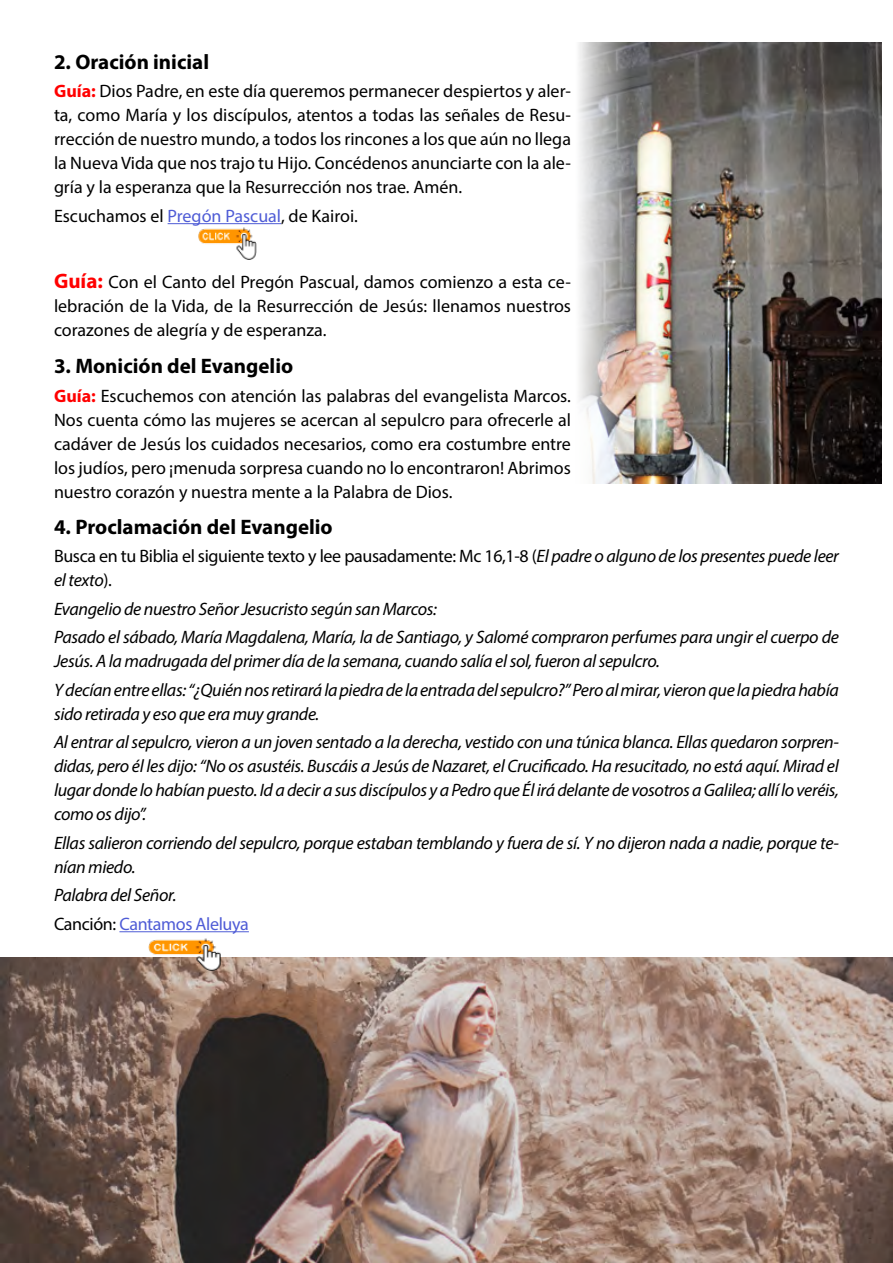
<style>
.page{position:relative;width:893px;height:1263px;background:#fff}
.page>*{position:absolute;margin:0;border:0;box-sizing:border-box;transform-origin:0 0}
.t1{font:700 21px "Myriad Pro";color:#000}
.t2{font:italic 18px/28.5px "Myriad Pro";letter-spacing:-.02em;color:#000}
.t3{font:18px/24px "Myriad Pro";color:#000;text-align:justify}
.t4{font:18px/24px "Myriad Pro";letter-spacing:-.02em;color:#000}
.s1{font-weight:700;color:#f00}
.s2{color:#4f5cd6}
.s3{font-weight:700;font-size:21px;color:#f00}
.s4{font-style:italic}
.s5{font-style:normal}
.s6{font-style:normal;color:#4f5cd6}
</style>
<div class="page">
<hr style="left:168px;top:223px;width:113px;height:1px;background:#4f5cd6">
<hr style="left:119px;top:931px;width:130px;height:1px;background:#4f5cd6">
<img style="left:0;top:957px;width:893px;height:306px">
<img style="left:578px;top:42px;width:303px;height:441px">
<img style="left:148px;top:938px;width:74px;height:33px">
<img style="left:198px;top:227px;width:59px;height:33px">
<p class="t1" style="left:54px;top:48px;width:157px">2. Oración inicial</p>
<p class="t3" style="left:54px;top:79px;width:518px"><span class="s1">Guía:</span> Dios Padre, en este día queremos permanecer despiertos y aler&shy;ta, como María y los discípulos, atentos a todas las señales de Resu&shy;rrección de nuestro mundo, a todos los rincones a los que aún no llega la Nueva Vida que nos trajo tu Hijo. Concédenos anunciarte con la ale&shy;gría y la esperanza que la Resurrección nos trae. Amén.</p>
<p class="t3" style="left:54px;top:203px;width:306px">Escuchamos el <span class="s2">Pregón Pascual</span>, de Kairoi.</p>
<p class="t3" style="left:54px;top:270px;width:519px"><span class="s3">Guía:</span> Con el Canto del Pregón Pascual, damos comienzo a esta ce&shy;lebración de la Vida, de la Resurrección de Jesús: llenamos nuestros corazones de alegría y de esperanza.</p>
<p class="t1" style="left:54px;top:353px;width:241px">3. Monición del Evangelio</p>
<p class="t3" style="left:54px;top:384px;width:518px"><span class="s1">Guía:</span> Escuchemos con atención las palabras del evangelista Marcos.<br>Nos cuenta cómo las mujeres se acercan al sepulcro para ofrecerle al cadáver de Jesús los cuidados necesarios, como era costumbre entre los judíos, pero ¡menuda sorpresa cuando no lo encontraron! Abrimos nuestro corazón y nuestra mente a la Palabra de Dios.</p>
<p class="t1" style="left:54px;top:513px;width:280px">4. Proclamación del Evangelio</p>
<p class="t4" style="left:54px;top:544px;width:786px">Busca en tu Biblia el siguiente texto y lee pausadamente: Mc 16,1-8 (<span class="s4">El padre o alguno de los presentes puede leer el texto</span>).</p>
<p class="t2" style="left:54px;top:594px;width:786px">Evangelio de nuestro Señor Jesucristo según san Marcos:<br>Pasado el sábado, María Magdalena, María, la de Santiago, y Salomé compraron perfumes para ungir el cuerpo de</p>
<p class="t2" style="left:54px;top:647px;width:786px">Jesús. A la madrugada del primer día de la semana, cuando salía el sol, fueron al sepulcro.<br>Y decían entre ellas: “¿Quién nos retirará la piedra de la entrada del sepulcro?” Pero al mirar, vieron que la piedra había</p>
<p class="t2" style="left:54px;top:699px;width:786px">sido retirada y eso que era muy grande.<br>Al entrar al sepulcro, vieron a un joven sentado a la derecha, vestido con una túnica blanca. Ellas quedaron sorpren-</p>
<p class="t2" style="left:54px;top:754px;width:786px;line-height:24px;text-align:justify">didas, pero él les dijo: “No os asustéis. Buscáis a Jesús de Nazaret, el Crucificado. Ha resucitado, no está aquí. Mirad el lugar donde lo habían puesto. Id a decir a sus discípulos y a Pedro que Él irá delante de vosotros a Galilea; allí lo veréis, como os dijo”.</p>
<p class="t2" style="left:54px;top:830px;width:786px;line-height:24px">Ellas salieron corriendo del sepulcro, porque estaban temblando y fuera de sí. Y no dijeron nada a nadie, porque te&shy;nían miedo.</p>
<p class="t2" style="left:54px;top:881px;width:196px">Palabra del Señor.<br><span class="s5">Canción:</span> <span class="s6">Cantamos Aleluya</span></p>
</div>
